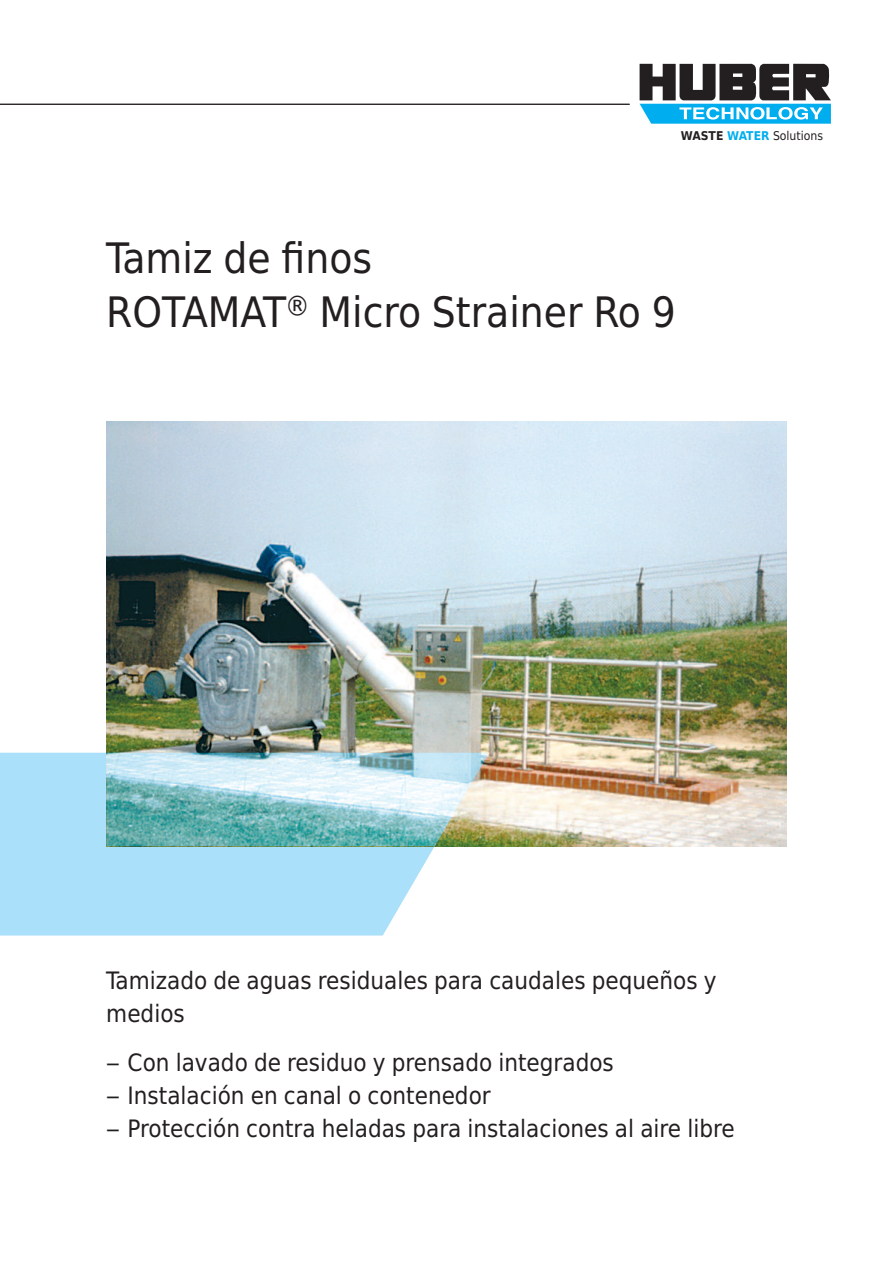
<style>
.page{position:relative;width:893px;height:1263px;background:#fff}
.page>*{position:absolute;margin:0;border:0;box-sizing:border-box;transform-origin:0 0}
.t1{font:42px/54px "Huber Tec";color:#231f20}
.t2{font:24px/33px "Huber Tec";color:#231f20}
.t3{font:12.15px "Huber Tec";color:#231f20}
.s1{font-weight:700}
.s2{font-weight:700;color:#00aeef}
</style>
<div class="page">
<svg style="left:640px;top:64px;width:191px;height:60px"></svg>
<hr style="left:0;top:104px;width:630px;height:1px;background:#231f20">
<svg style="left:0;top:753px;width:489px;height:182px;background:#b4e3f8"></svg>
<img style="left:106px;top:421px;width:681px;height:425px">
<img style="left:106px;top:753px;width:383px;height:93px">
<p class="t3" style="left:681px;top:126px;width:144px"><span class="s1">WASTE</span> <span class="s2">WATER</span> Solutions</p>
<h1 class="t1" style="left:106px;top:232px;width:571px">Tamiz de finos<br>ROTAMAT® Micro Strainer Ro 9</h1>
<p class="t2" style="left:106px;top:964px;width:612px">Tamizado de aguas residuales para caudales pequeños y medios</p>
<p class="t2" style="left:106px;top:1046px;width:509px">– Con lavado de residuo y prensado integrados</p>
<p class="t2" style="left:106px;top:1079px;width:386px">– Instalación en canal o contenedor</p>
<p class="t2" style="left:106px;top:1112px;width:630px">– Protección contra heladas para instalaciones al aire libre</p>
</div>
